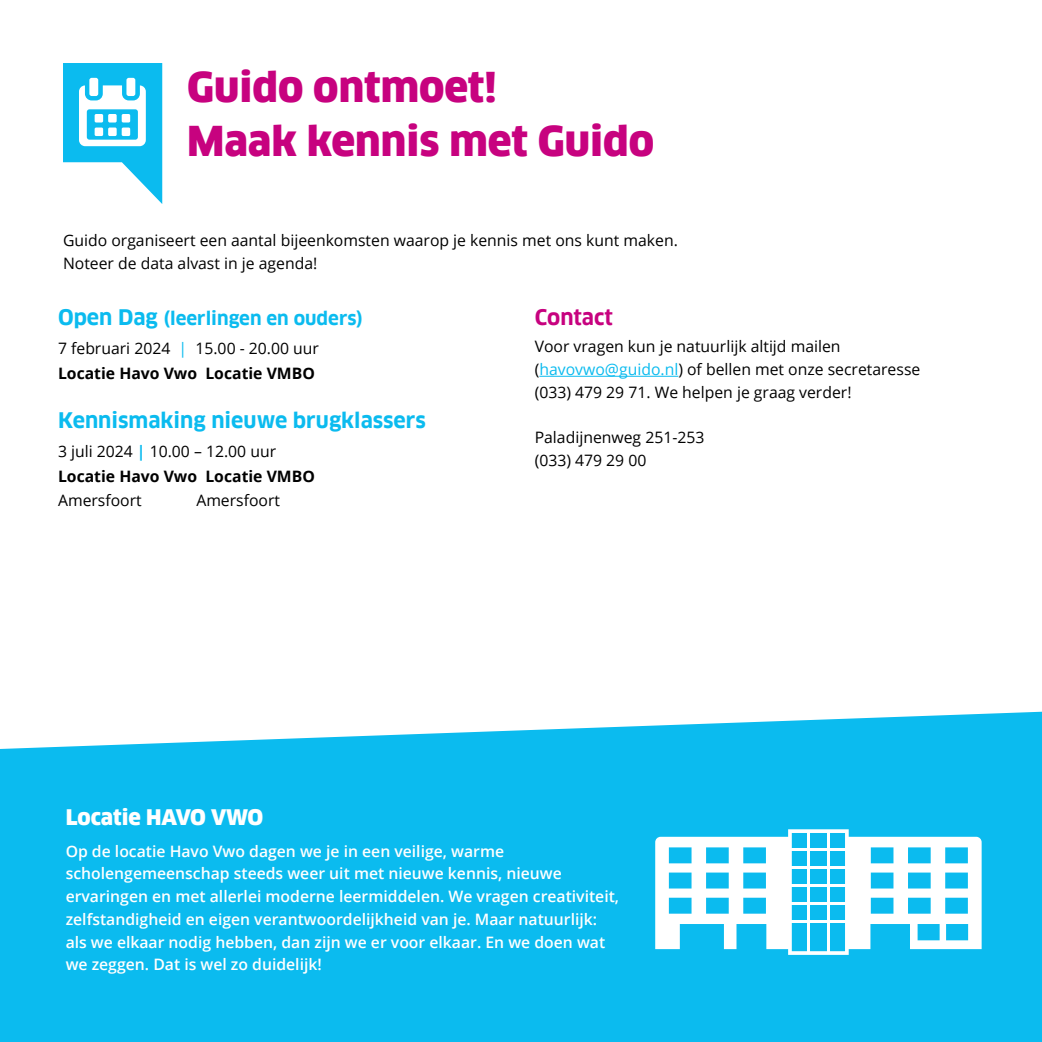
<style>
.page{position:relative;width:1042px;height:1042px;background:#fff}
.page>*{position:absolute;margin:0;border:0;box-sizing:border-box;transform-origin:0 0}
.t1{font:900 40.25px/53.2px "Clan Offc";color:#c7027f}
.t2{font:700 21px "Clan Offc";color:#0bbbef}
.t3{font:900 21px "Clan Offc";letter-spacing:-.005em;color:#fff}
.t4{font:700 21px "Clan Offc";color:#c7027f}
.t5{font:700 18.38px "Clan Offc";color:#0bbbef}
.t6{font:15.75px/22.8px "Open Sans";color:#000}
.t7{font:600 15.75px/22.8px "Open Sans";color:#fff}
.t8{font:700 15.75px/24.5px "Open Sans";color:#000}
.s1{font-size:21px}
.s2{color:#0bbbef}
.s3{font-weight:700}
.s4{font-weight:400}
</style>
<div class="page">
<hr style="left:539px;top:376px;width:139px;height:1px;background:#0bbbef">
<svg style="left:63px;top:63px;width:99px;height:141px"></svg>
<div style="left:89px;top:78px;width:9px;height:18px;background:#fff;border-radius:2px"></div>
<div style="left:126px;top:78px;width:9px;height:18px;background:#fff;border-radius:2px"></div>
<div style="left:0;top:712px;width:1042px;height:330px;background:#0bbbef"></div>
<svg style="left:655px;top:829px;width:326px;height:126px"></svg>
<hr style="left:807px;top:831px;width:3px;height:122px;background:#fff">
<hr style="left:827px;top:831px;width:2px;height:122px;background:#fff">
<hr style="left:789px;top:848px;width:58px;height:2px;background:#fff">
<hr style="left:789px;top:866px;width:58px;height:2px;background:#fff">
<hr style="left:789px;top:884px;width:58px;height:2px;background:#fff">
<hr style="left:789px;top:902px;width:58px;height:3px;background:#fff">
<hr style="left:789px;top:920px;width:58px;height:3px;background:#fff">
<h1 class="t1" style="left:187px;top:61px;width:468px">Guido ontmoet!<br>Maak kennis met Guido</h1>
<p class="t6" style="left:63px;top:229px;width:616px">Guido organiseert een aantal bijeenkomsten waarop je kennis met ons kunt maken.<br>Noteer de data alvast in je agenda!</p>
<p class="t5" style="left:58px;top:308px;width:306px"><span class="s1">Open Dag</span> (leerlingen en ouders)</p>
<p class="t6" style="left:58px;top:336px;width:262px;line-height:24.5px">7 februari 2024 <span class="s2">|</span> 15.00 - 20.00 uur<br><span class="s3">Locatie Havo Vwo Locatie VMBO</span></p>
<h2 class="t2" style="left:58px;top:408px;width:369px">Kennismaking nieuwe brugklassers</h2>
<p class="t8" style="left:58px;top:439px;width:258px"><span class="s4">3 juli 2024</span> <span class="s2">|</span> <span class="s4">10.00 – 12.00 uur<br></span>Locatie Havo Vwo Locatie VMBO</p>
<p class="t6" style="left:58px;top:488px;width:85px">Amersfoort</p>
<p class="t6" style="left:196px;top:488px;width:85px">Amersfoort</p>
<h2 class="t4" style="left:535px;top:305px;width:80px">Contact</h2>
<p class="t6" style="left:535px;top:335px;width:387px">Voor vragen kun je natuurlijk altijd mailen (<span class="s2">havovwo@guido.nl</span>) of bellen met onze secretaresse (033) 479 29 71. We helpen je graag verder!</p>
<p class="t6" style="left:535px;top:426px;width:171px">Paladijnenweg 251-253 (033) 479 29 00</p>
<h2 class="t3" style="left:66px;top:806px;width:199px">Locatie HAVO VWO</h2>
<p class="t7" style="left:66px;top:839px;width:555px">Op de locatie Havo Vwo dagen we je in een veilige, warme scholengemeenschap steeds weer uit met nieuwe kennis, nieuwe ervaringen en met allerlei moderne leermiddelen. We vragen creativiteit, zelfstandigheid en eigen verantwoordelijkheid van je. Maar natuurlijk: als we elkaar nodig hebben, dan zijn we er voor elkaar. En we doen wat we zeggen. Dat is wel zo duidelijk!</p>
</div>
